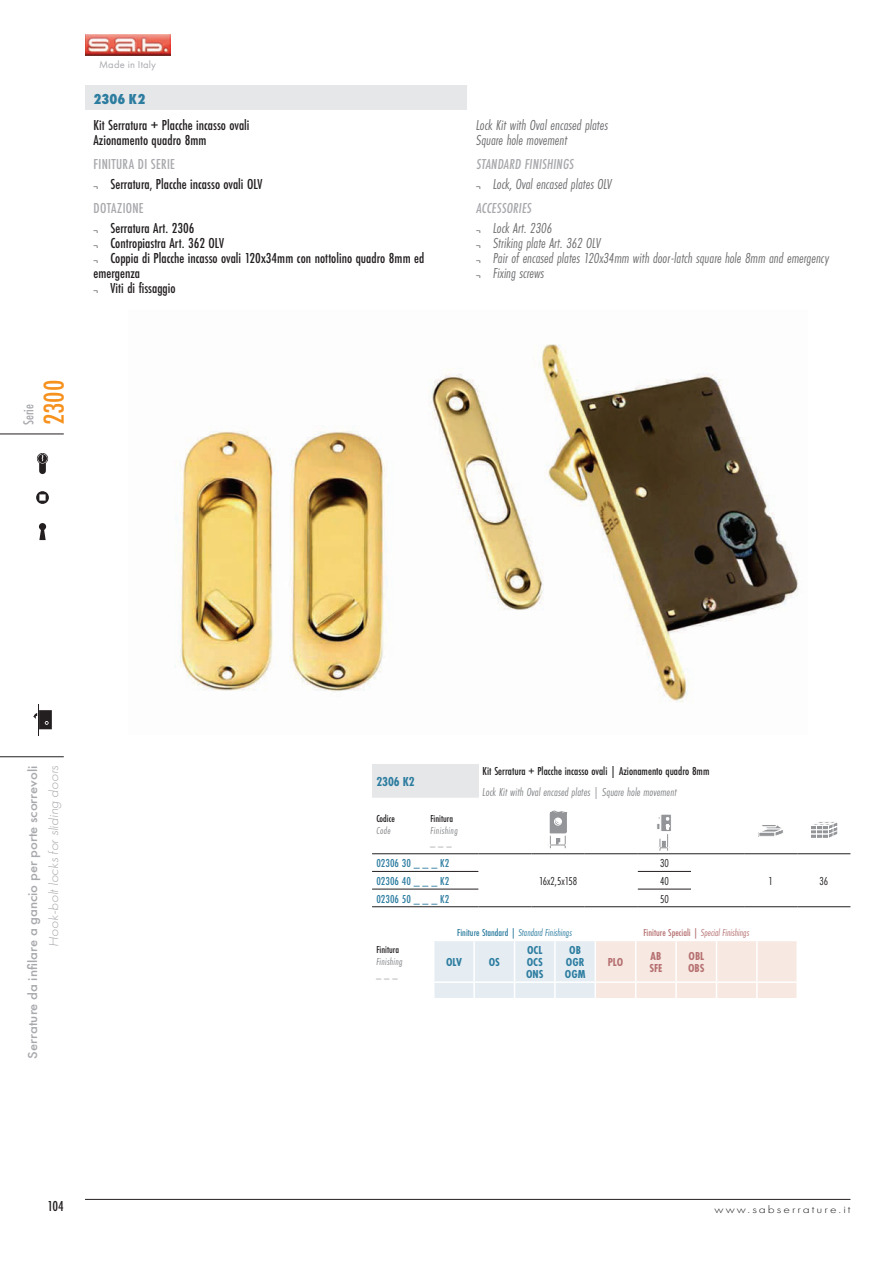
<style>
.page{position:relative;width:893px;height:1263px;background:#fff}
.page>*{position:absolute;margin:0;border:0;box-sizing:border-box;transform-origin:0 0}
.t1{font:500 30px "Futura PT Cond";color:#f6911e}
.TabINT_DescrITA{font:500 15px/15px "Futura PT Cond";color:#231f20}
.TabINT_DescrING{font:italic 15px "Futura PT Cond";color:#6c6d70}
.TabINT_TitolettoITA{font:500 15px "Futura PT Cond";letter-spacing:.015em;color:#a8a9ad}
.TabINT_TitolettoING{font:italic 500 15px "Futura PT Cond";letter-spacing:.01em;color:#a8a9ad}
.TabINT_CodiceCatalog{font:800 15px "Futura PT Cond";color:#2d7da0}
.t2{font:500 13.5px "Futura PT";color:#a8a9ad;scale:1.1 1}
.t3{font:italic 300 13.5px "Futura PT";color:#a8a9ad;scale:1.1 1}
.TabART_CodiceCatalog{font:700 13.5px "Futura PT Cond";color:#2d7da0}
.TabART_DescrITA{font:500 12px "Futura PT Cond";color:#231f20}
.TabART_DescrING{font:italic 12px "Futura PT Cond";letter-spacing:.005em;color:#808285}
.TabDIM_Codice{font:500 12px "Futura PT Cond";color:#2d7da0}
.TabPrFIN_TitoloStd{font:700 12px "Futura PT Cond";color:#2d7da0}
.TabDIM_Valore{font:12px "Futura PT Cond";color:#231f20}
.TabPrFIN_TitoloSpec{font:700 12px "Futura PT Cond";color:#b67071}
.t4{font:300 10.8px "Futura PT";letter-spacing:.15em;color:#231f20;scale:1.25 1}
.TabPrFIN_TitolettoSt{font:italic 10.5px "Futura PT Cond";color:#2d7da0}
.TabPrFIN_TitolettoSp{font:500 10.5px "Futura PT Cond";color:#b67071}
.TabDIM_Titolo{font:italic 10.5px "Futura PT Cond";letter-spacing:.04em;color:#808285}
.TabDIM_Titolo-2{font:500 10.5px "Futura PT Cond";color:#231f20}
.t5{font:10.5px "Futura PT";letter-spacing:.02em;color:#a8a9ad}
.s1{font-weight:400;font-style:italic;font-size:9px}
.s2{font-size:9px;color:#231f20}
.s3{font-weight:500;font-style:normal}
.s4{font-weight:400;font-style:italic}
</style>
<div class="page">
<img style="left:85px;top:34px;width:85px;height:21px">
<hr style="left:85px;top:1199px;width:765px;height:1px;background:#231f20">
<hr style="left:0;top:756px;width:64px;height:1px;background:#231f20">
<hr style="left:0;top:434px;width:64px;height:1px;background:#231f20">
<hr style="left:38px;top:704px;width:1px;height:32px;background:#231f20">
<svg style="left:33px;top:710px;width:19px;height:19px"></svg>
<svg style="left:37px;top:453px;width:11px;height:21px"></svg>
<svg style="left:36px;top:491px;width:13px;height:13px"></svg>
<svg style="left:39px;top:523px;width:7px;height:17px"></svg>
<div style="left:85px;top:86px;width:383px;height:24px;background:#e6e7e9"></div>
<hr style="left:467px;top:85px;width:384px;height:2px;background:#fff">
<svg style="left:467px;top:87px;width:1px;height:23px"></svg>
<img style="left:174px;top:344px;width:624px;height:359px">
<div style="left:372px;top:764px;width:106px;height:34px;background:#e6e7e9"></div>
<hr style="left:478px;top:853px;width:53px;height:1px;background:#231f20">
<hr style="left:531px;top:853px;width:54px;height:1px;background:#231f20">
<hr style="left:585px;top:853px;width:53px;height:1px;background:#231f20">
<hr style="left:638px;top:853px;width:53px;height:1px;background:#231f20">
<hr style="left:691px;top:853px;width:53px;height:1px;background:#231f20">
<hr style="left:744px;top:853px;width:53px;height:1px;background:#231f20">
<hr style="left:797px;top:853px;width:53px;height:1px;background:#231f20">
<hr style="left:372px;top:853px;width:106px;height:1px;background:#231f20">
<hr style="left:638px;top:871px;width:53px;height:1px;background:#231f20">
<hr style="left:372px;top:871px;width:106px;height:1px;background:#231f20">
<hr style="left:638px;top:889px;width:53px;height:1px;background:#231f20">
<hr style="left:372px;top:889px;width:106px;height:1px;background:#231f20">
<hr style="left:372px;top:906px;width:106px;height:1px;background:#231f20">
<hr style="left:478px;top:906px;width:53px;height:1px;background:#231f20">
<hr style="left:531px;top:906px;width:54px;height:1px;background:#231f20">
<hr style="left:585px;top:906px;width:53px;height:1px;background:#231f20">
<hr style="left:638px;top:906px;width:53px;height:1px;background:#231f20">
<hr style="left:691px;top:906px;width:53px;height:1px;background:#231f20">
<hr style="left:744px;top:906px;width:53px;height:1px;background:#231f20">
<hr style="left:797px;top:906px;width:53px;height:1px;background:#231f20">
<svg style="left:548px;top:811px;width:20px;height:37px"></svg>
<svg style="left:670px;top:814px;width:1px;height:17px"></svg>
<svg style="left:657px;top:814px;width:13px;height:37px"></svg>
<svg style="left:758px;top:825px;width:25px;height:12px"></svg>
<svg style="left:811px;top:822px;width:27px;height:16px"></svg>
<svg style="left:434px;top:941px;width:363px;height:57px;background:#efecea"></svg>
<p class="t5" style="left:99px;top:58px;width:59px">Made in Italy</p>
<p class="TabINT_CodiceCatalog" style="left:94px;top:90px;width:53px">2306 K2</p>
<p class="TabINT_DescrITA" style="left:94px;top:117px;width:157px">Kit Serratura + Placche incasso ovali</p>
<p class="TabINT_DescrITA" style="left:94px;top:132px;width:115px">Azionamento quadro 8mm</p>
<p class="TabINT_DescrING" style="left:476px;top:116px;width:133px">Lock Kit with Oval encased plates</p>
<p class="TabINT_DescrING" style="left:476px;top:131px;width:93px">Square hole movement</p>
<p class="TabINT_TitolettoITA" style="left:94px;top:155px;width:83px">FINITURA DI SERIE</p>
<p class="TabINT_TitolettoING" style="left:476px;top:155px;width:99px">STANDARD FINISHINGS</p>
<p class="TabINT_DescrITA" style="left:94px;top:177px;width:170px"><span class="s1">¬</span> Serratura, Placche incasso ovali OLV</p>
<p class="TabINT_DescrING" style="left:476px;top:176px;width:137px"><span class="s2">¬</span> Lock, Oval encased plates OLV</p>
<p class="TabINT_TitolettoITA" style="left:94px;top:199px;width:52px">DOTAZIONE</p>
<p class="TabINT_TitolettoING" style="left:476px;top:199px;width:57px">ACCESSORIES</p>
<p class="TabINT_DescrITA" style="left:94px;top:221px;width:103px"><span class="s1">¬</span> Serratura Art. 2306</p>
<p class="TabINT_DescrITA" style="left:94px;top:236px;width:132px"><span class="s1">¬</span> Contropiastra Art. 362 OLV</p>
<p class="TabINT_DescrITA" style="left:94px;top:251px;width:332px"><span class="s1">¬</span> Coppia di Placche incasso ovali 120x34mm con nottolino quadro 8mm ed emergenza</p>
<p class="TabINT_DescrITA" style="left:94px;top:281px;width:84px"><span class="s1">¬</span> Viti di fissaggio</p>
<p class="TabINT_DescrING" style="left:476px;top:220px;width:77px"><span class="s2">¬</span> Lock Art. 2306</p>
<p class="TabINT_DescrING" style="left:476px;top:235px;width:126px"><span class="s2">¬</span> Striking plate Art. 362 OLV</p>
<p class="TabINT_DescrING" style="left:476px;top:250px;width:354px"><span class="s2">¬</span> Pair of encased plates 120x34mm with door-latch square hole 8mm and emergency</p>
<p class="TabINT_DescrING" style="left:476px;top:265px;width:70px"><span class="s2">¬</span> Fixing screws</p>
<p class="TabINT_TitolettoITA" style="left:20px;top:425px;width:22px;rotate:-90deg">Serie</p>
<h1 class="t1" style="left:36px;top:425px;width:47px;rotate:-90deg">2300</h1>
<p class="t2" style="left:24px;top:1059px;width:268px;rotate:-90deg">Serrature da infilare a gancio per porte scorrevoli</p>
<p class="t3" style="left:46px;top:946px;width:166px;rotate:-90deg">Hook-bolt locks for sliding doors</p>
<p class="TabART_CodiceCatalog" style="left:376px;top:774px;width:40px">2306 K2</p>
<p class="TabDIM_Titolo-2" style="left:376px;top:813px;width:20px">Codice</p>
<p class="TabDIM_Titolo-2" style="left:430px;top:813px;width:24px">Finitura</p>
<p class="TabDIM_Titolo" style="left:376px;top:825px;width:16px">Code</p>
<p class="TabDIM_Titolo" style="left:430px;top:825px;width:29px">Finishing</p>
<p class="TabDIM_Titolo" style="left:430px;top:837px;width:23px">_ _ _</p>
<p class="TabDIM_Codice" style="left:376px;top:856px;width:74px">02306 30 _ _ _ K2</p>
<p class="TabART_DescrITA" style="left:483px;top:764px;width:228px">Kit Serratura + Placche incasso ovali | Azionamento quadro 8mm</p>
<p class="TabART_DescrING" style="left:483px;top:785px;width:196px">Lock Kit with Oval encased plates | Square hole movement</p>
<p class="TabDIM_Valore" style="left:660px;top:856px;width:10px">30</p>
<p class="TabDIM_Codice" style="left:376px;top:874px;width:74px">02306 40 _ _ _ K2</p>
<p class="TabDIM_Valore" style="left:660px;top:874px;width:10px">40</p>
<p class="TabDIM_Valore" style="left:768px;top:874px;width:6px">1</p>
<p class="TabDIM_Valore" style="left:819px;top:874px;width:10px">36</p>
<p class="TabDIM_Codice" style="left:376px;top:891px;width:74px">02306 50 _ _ _ K2</p>
<p class="TabDIM_Valore" style="left:660px;top:891px;width:10px">50</p>
<p class="TabPrFIN_TitolettoSt" style="left:457px;top:927px;width:116px"><span class="s3">Finiture Standard |</span> Standard Finishings</p>
<p class="TabPrFIN_TitolettoSp" style="left:643px;top:926px;width:107px">Finiture Speciali | <span class="s4">Special Finishings</span></p>
<p class="TabDIM_Titolo-2" style="left:376px;top:943px;width:24px">Finitura</p>
<p class="TabDIM_Titolo" style="left:376px;top:956px;width:28px">Finishing</p>
<p class="TabDIM_Titolo" style="left:376px;top:968px;width:23px">_ _ _</p>
<p class="TabDIM_Valore" style="left:539px;top:874px;width:40px">16x2,5x158</p>
<p class="TabPrFIN_TitoloStd" style="left:527px;top:943px;width:17px">OCL</p>
<p class="TabPrFIN_TitoloStd" style="left:527px;top:955px;width:18px">OCS</p>
<p class="TabPrFIN_TitoloStd" style="left:526px;top:967px;width:19px">ONS</p>
<p class="TabPrFIN_TitoloStd" style="left:569px;top:943px;width:13px">OB</p>
<p class="TabPrFIN_TitoloStd" style="left:566px;top:955px;width:20px">OGR</p>
<p class="TabPrFIN_TitoloStd" style="left:565px;top:967px;width:22px">OGM</p>
<p class="TabPrFIN_TitoloSpec" style="left:688px;top:949px;width:17px">OBL</p>
<p class="TabPrFIN_TitoloSpec" style="left:688px;top:961px;width:18px">OBS</p>
<p class="TabPrFIN_TitoloSpec" style="left:651px;top:949px;width:12px">AB</p>
<p class="TabPrFIN_TitoloSpec" style="left:649px;top:961px;width:15px">SFE</p>
<p class="TabPrFIN_TitoloStd" style="left:446px;top:955px;width:17px">OLV</p>
<p class="TabPrFIN_TitoloStd" style="left:489px;top:955px;width:13px">OS</p>
<p class="TabPrFIN_TitoloSpec" style="left:608px;top:955px;width:17px">PLO</p>
<p class="TabINT_DescrITA" style="left:47px;top:1198px;width:18px">104</p>
<p class="t4" style="left:715px;top:1203px;width:110px">www.sabserrature.it</p>
</div>
